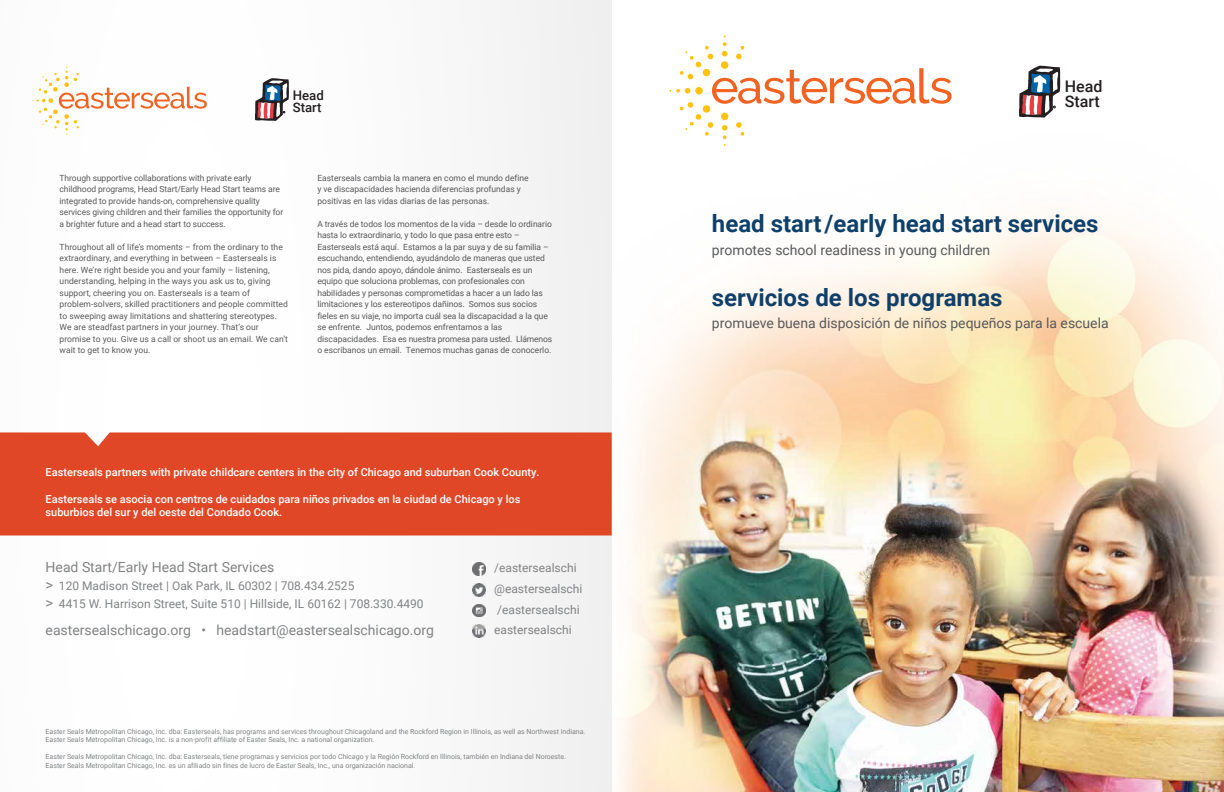
<style>
.page{position:relative;width:1224px;height:792px;background:#fff}
.page>*{position:absolute;margin:0;border:0;box-sizing:border-box;transform-origin:0 0}
.t1{font:700 24px "Roboto";color:#0f406a}
.t2{font:500 16px/15px "Roboto";color:#231f20}
.t3{font:14px "Roboto";color:#58595b}
.t4{font:14px "Roboto";color:#818385}
.t5{font:500 13.2px/12.3px "Roboto";color:#231f20}
.t6{font:12px/20.6px "Roboto";color:#818385}
.t7{font:500 11px/13.2px "Roboto";color:#fff}
.t8{font:8.5px/11.5px "Roboto";letter-spacing:-.005em;color:#595a5c}
.t9{font:7px/8.4px "Roboto";color:#818385}
.s1{font-size:15px}
</style>
<div class="page">
<img style="left:619px;top:35px;width:605px;height:757px">
<svg style="left:670px;top:36px;width:282px;height:110px"></svg>
<div style="left:0;top:432px;width:612px;height:104px;background:#e04726"></div>
<svg style="left:33px;top:67px;width:174px;height:68px"></svg>
<svg style="left:1019px;top:66px;width:41px;height:52px"></svg>
<svg style="left:255px;top:78px;width:34px;height:43px"></svg>
<svg style="left:472px;top:604px;width:13px;height:13px"></svg>
<svg style="left:473px;top:563px;width:12px;height:12px"></svg>
<svg style="left:473px;top:625px;width:12px;height:12px"></svg>
<svg style="left:472px;top:583px;width:13px;height:13px"></svg>
<h3 class="t5" style="left:293px;top:89px;width:32px">Head<br>Start</h3>
<p class="t8" style="left:60px;top:172px;width:225px">Through supportive collaborations with private early childhood programs, Head Start/Early Head Start teams are integrated to provide hands-on, comprehensive quality services giving children and their families the opportunity for a brighter future and a head start to success.</p>
<p class="t8" style="left:60px;top:241px;width:230px">Throughout all of life’s moments – from the ordinary to the extraordinary, and everything in between – Easterseals is here. We’re right beside you and your family – listening, understanding, helping in the ways you ask us to, giving support, cheering you on. Easterseals is a team of problem-solvers, skilled practitioners and people committed to sweeping away limitations and shattering stereotypes.<br>We are steadfast partners in your journey. That’s our promise to you. Give us a call or shoot us an email. We can’t wait to get to know you.</p>
<p class="t8" style="left:317px;top:172px;width:213px">Easterseals cambia la manera en como el mundo define y ve discapacidades hacienda diferencias profundas y positivas en las vidas diarias de las personas.</p>
<p class="t8" style="left:317px;top:218px;width:236px">A través de todos los momentos de la vida – desde lo ordinario hasta lo extraordinario, y todo lo que pasa entre esto – Easterseals está aquí. Estamos a la par suya y de su familia – escuchando, entendiendo, ayudándolo de maneras que usted nos pida, dando apoyo, dándole ánimo. Easterseals es un equipo que soluciona problemas, con profesionales con habilidades y personas comprometidas a hacer a un lado las limitaciones y los estereotipos dañinos. Somos sus socios fieles en su viaje, no importa cuál sea la discapacidad a la que se enfrente. Juntos, podemos enfrentarnos a las discapacidades. Esa es nuestra promesa para usted. Llámenos o escribanos un email. Tenemos muchas ganas de conocerlo.</p>
<p class="t7" style="left:46px;top:465px;width:496px">Easterseals partners with private childcare centers in the city of Chicago and suburban Cook County.</p>
<p class="t7" style="left:46px;top:492px;width:476px">Easterseals se asocia con centros de cuidados para niños privados en la ciudad de Chicago y los suburbios del sur y del oeste del Condado Cook.</p>
<h3 class="t4" style="left:46px;top:558px;width:230px">Head Start/Early Head Start Services</h3>
<h3 class="t6" style="left:46px;top:577px;width:380px;line-height:18px"><span class="s1">&gt;</span> 120 Madison Street | Oak Park, IL 60302 | 708.434.2525<br><span class="s1">&gt;</span> 4415 W. Harrison Street, Suite 510 | Hillside, IL 60162 | 708.330.4490</h3>
<h3 class="t4" style="left:46px;top:620px;width:390px">eastersealschicago.org • headstart@eastersealschicago.org</h3>
<h3 class="t6" style="left:494px;top:557px;width:90px">/eastersealschi @eastersealschi /eastersealschi eastersealschi</h3>
<p class="t9" style="left:46px;top:727px;width:541px">Easter Seals Metropolitan Chicago, Inc. dba: Easterseals, has programs and services throughout Chicagoland and the Rockford Region in Illinois, as well as Northwest Indiana.<br>Easter Seals Metropolitan Chicago, Inc. is a non-profit affiliate of Easter Seals, Inc. a national organization.</p>
<p class="t9" style="left:46px;top:752px;width:522px">Easter Seals Metropolitan Chicago, Inc. dba: Easterseals, tiene programas y servicios por todo Chicago y la Región Rockford en Illinois, también en Indiana del Noroeste.<br>Easter Seals Metropolitan Chicago, Inc. es un afiliado sin fines de lucro de Easter Seals, Inc., una organización nacional.</p>
<h2 class="t2" style="left:1065px;top:79px;width:39px">Head<br>Start</h2>
<h1 class="t1" style="left:712px;top:207px;width:388px">head start/early head start services</h1>
<h3 class="t3" style="left:712px;top:240px;width:280px">promotes school readiness in young children</h3>
<h1 class="t1" style="left:712px;top:280px;width:292px">servicios de los programas</h1>
<h3 class="t3" style="left:712px;top:313px;width:398px">promueve buena disposición de niños pequeños para la escuela</h3>
</div>
